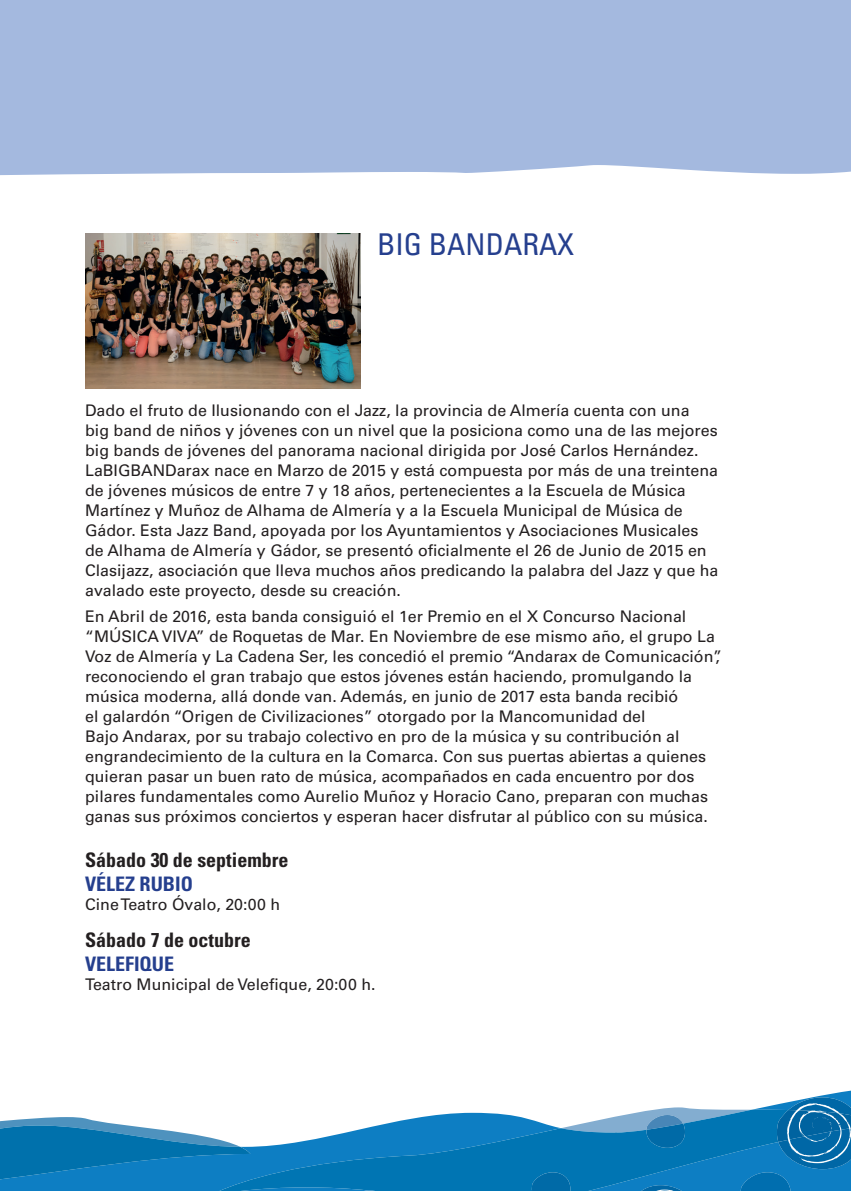
<style>
.page{position:relative;width:851px;height:1191px;background:#fff}
.page>*{position:absolute;margin:0;border:0;box-sizing:border-box;transform-origin:0 0}
.t1{font:condensed 30px "Univers LT Std";color:#253f8e}
.t2{font:700 condensed 20px "Univers LT Std";color:#231f20}
.t3{font:700 condensed 20px "Univers LT Std";color:#253f8e}
.t4{font:16px/20px "Univers LT Std";color:#231f20}
</style>
<div class="page">
<div style="left:0;top:0;width:850px;height:175px;background:#a4b9df"></div>
<svg style="left:0;top:1090px;width:850px;height:101px"></svg>
<svg style="left:0;top:1117px;width:219px;height:62px;background:#2e8abe"></svg>
<svg style="left:219px;top:1109px;width:312px;height:82px"></svg>
<svg style="left:531px;top:1097px;width:319px;height:94px;background:#368ec2"></svg>
<img style="left:85px;top:234px;width:275px;height:155px">
<h1 class="t1" style="left:377px;top:226px;width:198px">BIG BANDARAX</h1>
<p class="t4" style="left:85px;top:401px;width:634px">Dado el fruto de Ilusionando con el Jazz, la provincia de Almería cuenta con una<br>big band de niños y jóvenes con un nivel que la posiciona como una de las mejores big bands de jóvenes del panorama nacional dirigida por José Carlos Hernández.<br>LaBIGBANDarax nace en Marzo de 2015 y está compuesta por más de una treintena de jóvenes músicos de entre 7 y 18 años, pertenecientes a la Escuela de Música Martínez y Muñoz de Alhama de Almería y a la Escuela Municipal de Música de Gádor. Esta Jazz Band, apoyada por los Ayuntamientos y Asociaciones Musicales de Alhama de Almería y Gádor, se presentó oficialmente el 26 de Junio de 2015 en Clasijazz, asociación que lleva muchos años predicando la palabra del Jazz y que ha avalado este proyecto, desde su creación.</p>
<p class="t4" style="left:85px;top:606px;width:638px">En Abril de 2016, esta banda consiguió el 1er Premio en el X Concurso Nacional “MÚSICA VIVA” de Roquetas de Mar. En Noviembre de ese mismo año, el grupo La Voz de Almería y La Cadena Ser, les concedió el premio “Andarax de Comunicación”, reconociendo el gran trabajo que estos jóvenes están haciendo, promulgando la música moderna, allá donde van. Además, en junio de 2017 esta banda recibió<br>el galardón “Origen de Civilizaciones” otorgado por la Mancomunidad del<br>Bajo Andarax, por su trabajo colectivo en pro de la música y su contribución al engrandecimiento de la cultura en la Comarca. Con sus puertas abiertas a quienes quieran pasar un buen rato de música, acompañados en cada encuentro por dos pilares fundamentales como Aurelio Muñoz y Horacio Cano, preparan con muchas ganas sus próximos conciertos y esperan hacer disfrutar al público con su música.</p>
<p class="t2" style="left:85px;top:847px;width:205px">Sábado 30 de septiembre</p>
<p class="t3" style="left:85px;top:871px;width:109px">VÉLEZ RUBIO</p>
<p class="t4" style="left:85px;top:894px;width:197px">Cine Teatro Óvalo, 20:00 h</p>
<p class="t2" style="left:85px;top:927px;width:167px">Sábado 7 de octubre</p>
<p class="t3" style="left:85px;top:951px;width:90px">VELEFIQUE</p>
<p class="t4" style="left:85px;top:974px;width:292px">Teatro Municipal de Velefique, 20:00 h.</p>
</div>
